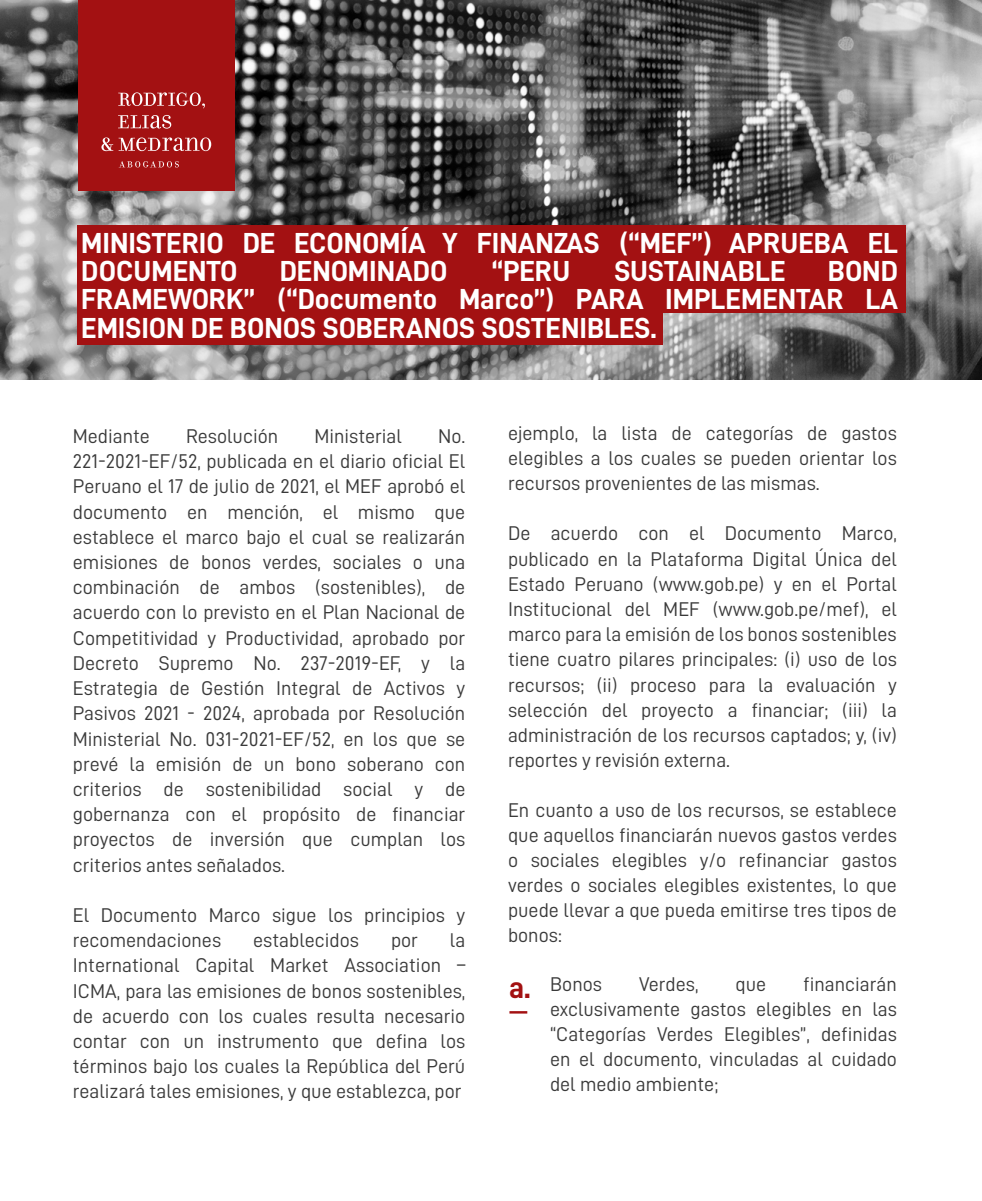
<style>
.page{position:relative;width:982px;height:1201px;background:#fff}
.page>*{position:absolute;margin:0;border:0;box-sizing:border-box;transform-origin:0 0}
.t1{font:30.1px "D DIN Bold";color:#a31112}
.t2{font:29.05px/28.3px "D DIN Bold";color:#fff}
.t3{font:19.95px/25.2px "D DIN";color:#3a3a3a;text-align:justify}
</style>
<div class="page">
<img style="left:0;top:0;width:982px;height:379px">
<div style="left:77px;top:225px;width:828px;height:88px;background:#a31112"></div>
<div style="left:77px;top:301px;width:586px;height:44px;background:#a31112"></div>
<div style="left:78px;top:0;width:157px;height:191px;background:#a31112"></div>
<svg style="left:118px;top:92px;width:87px;height:17px"></svg>
<svg style="left:118px;top:115px;width:53px;height:14px"></svg>
<svg style="left:101px;top:137px;width:12px;height:14px"></svg>
<svg style="left:119px;top:137px;width:92px;height:14px"></svg>
<svg style="left:120px;top:161px;width:59px;height:6px"></svg>
<svg style="left:509px;top:1011px;width:18px;height:2px"></svg>
<h2 class="t2" style="left:81px;top:228px;width:818px">MINISTERIO DE ECONOMÍA Y FINANZAS (“MEF”) APRUEBA EL<br>DOCUMENTO</h2>
<h2 class="t2" style="left:280px;top:256px;width:169px">DENOMINADO</h2>
<h2 class="t2" style="left:492px;top:256px;width:80px">“PERU</h2>
<h2 class="t2" style="left:614px;top:256px;width:173px">SUSTAINABLE</h2>
<h2 class="t2" style="left:81px;top:256px;width:818px;text-align:justify;text-indent:746px">BOND FRAMEWORK” (“Documento Marco”) PARA IMPLEMENTAR LA EMISION DE BONOS SOBERANOS SOSTENIBLES.</h2>
<p class="t3" style="left:73px;top:423px;width:79px">Mediante</p>
<p class="t3" style="left:186px;top:423px;width:94px">Resolución</p>
<p class="t3" style="left:314px;top:423px;width:89px">Ministerial</p>
<p class="t3" style="left:73px;top:423px;width:394px;text-indent:365px">No.<br>221-2021-EF/52, publicada en el diario oficial El Peruano el 17 de julio de 2021, el MEF aprobó el documento en mención, el mismo que establece el marco bajo el cual se realizarán emisiones de bonos verdes, sociales o una combinación de ambos (sostenibles), de acuerdo con lo previsto en el Plan Nacional de Competitividad y Productividad, aprobado por Decreto Supremo No. 237-2019-EF, y la Estrategia de Gestión Integral de Activos y Pasivos 2021 - 2024, aprobada por Resolución Ministerial No. 031-2021-EF/52, en los que se prevé la emisión de un bono soberano con criterios de sostenibilidad social y de gobernanza con el propósito de financiar proyectos de inversión que cumplan los criterios antes señalados.</p>
<p class="t3" style="left:73px;top:902px;width:394px">El Documento Marco sigue los principios y recomendaciones</p>
<p class="t3" style="left:73px;top:927px;width:394px;text-indent:377px">la International Capital Market Association – ICMA, para las emisiones de bonos sostenibles, de acuerdo con los cuales resulta necesario contar con un instrumento que defina los términos bajo los cuales la República del Perú realizará tales emisiones, y que establezca, por</p>
<p class="t3" style="left:253px;top:927px;width:107px">establecidos</p>
<p class="t3" style="left:391px;top:927px;width:28px">por</p>
<p class="t3" style="left:508px;top:420px;width:390px">ejemplo, la lista de categorías de gastos elegibles a los cuales se pueden orientar los recursos provenientes de las mismas.</p>
<p class="t3" style="left:508px;top:520px;width:390px">De acuerdo con el Documento Marco, publicado en la Plataforma Digital Única del Estado Peruano (www.gob.pe) y en el Portal Institucional del MEF (www.gob.pe/mef), el marco para la emisión de los bonos sostenibles tiene cuatro pilares principales: (i) uso de los recursos; (ii) proceso para la evaluación y selección del proyecto a financiar; (iii) la administración de los recursos captados; y, (iv) reportes y revisión externa.</p>
<p class="t3" style="left:508px;top:797px;width:390px;line-height:24.8px">En cuanto a uso de los recursos, se establece que aquellos financiarán nuevos gastos verdes o sociales elegibles y/o refinanciar gastos verdes o sociales elegibles existentes, lo que puede llevar a que pueda emitirse tres tipos de bonos:</p>
<p class="t3" style="left:550px;top:971px;width:54px">Bonos</p>
<p class="t3" style="left:639px;top:971px;width:61px">Verdes,</p>
<p class="t3" style="left:735px;top:971px;width:32px">que</p>
<p class="t3" style="left:550px;top:971px;width:348px;line-height:24.8px;text-indent:253px">financiarán exclusivamente gastos elegibles en las “Categorías Verdes Elegibles”, definidas en el documento, vinculadas al cuidado del medio ambiente;</p>
<h1 class="t1" style="left:509px;top:971px;width:23px">a.</h1>
</div>
